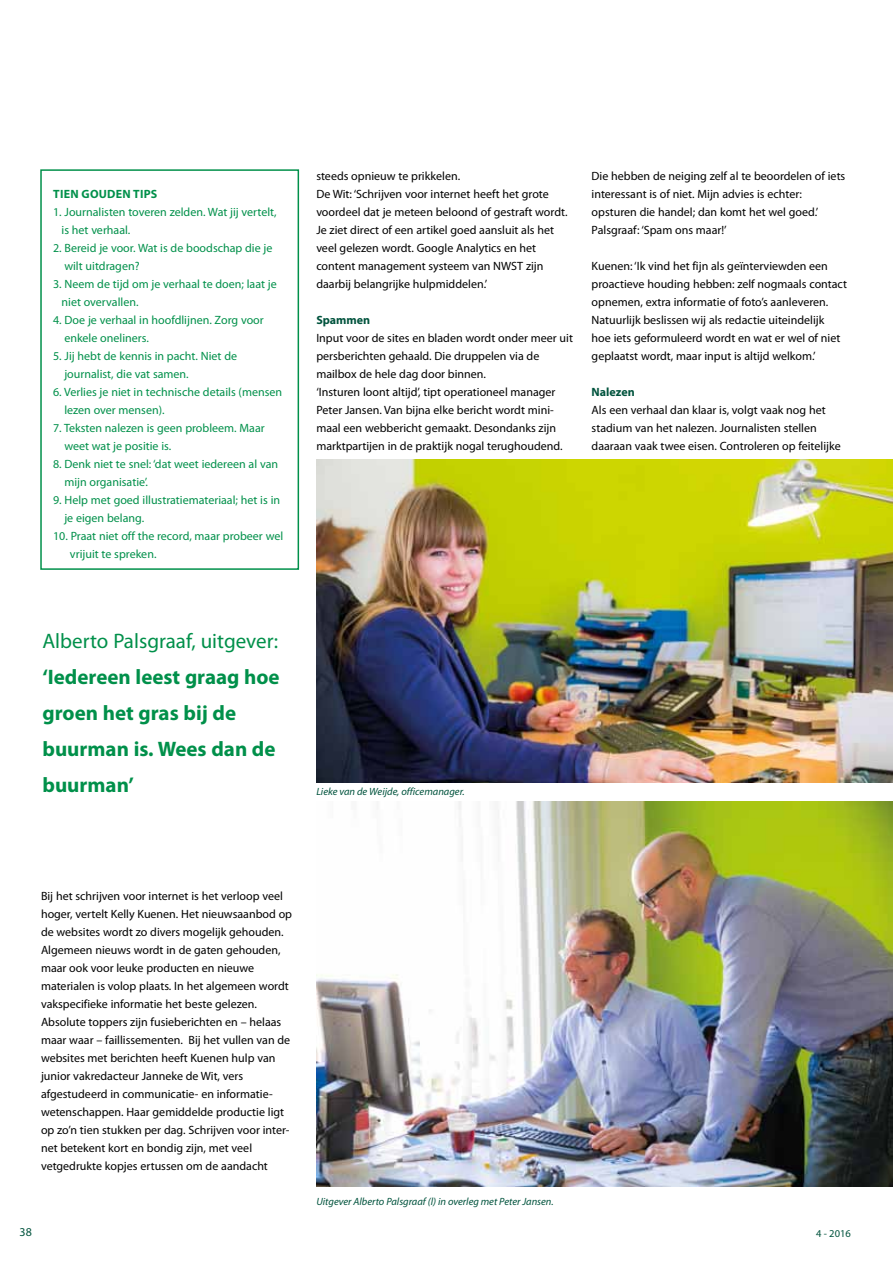
<style>
.page{position:relative;width:893px;height:1263px;background:#fff}
.page>*{position:absolute;margin:0;border:0;box-sizing:border-box;transform-origin:0 0}
.t1{font:700 21px/36px "Myriad Pro";color:#00904a}
.t2{font:21px "Myriad Pro";color:#00904a}
.t3{font:12px/18px "Myriad Pro";color:#000}
.t4{font:12px/18px "Myriad Pro";color:#00904a}
.t5{font:700 12px "Myriad Pro";color:#00533d}
.t6{font:700 12px "Myriad Pro";letter-spacing:.02em;color:#00904a}
.t7{font:12px "Myriad Pro";color:#00533d}
.t8{font:italic 10.5px "Myriad Pro";color:#00533d}
.t9{font:10.5px "Myriad Pro";color:#00533d}
</style>
<div class="page">
<div style="left:40px;top:169px;width:259px;height:401px;border:2px solid #00904a"></div>
<img style="left:316px;top:802px;width:577px;height:384px">
<img style="left:316px;top:459px;width:577px;height:323px">
<p class="t6" style="left:53px;top:186px;width:104px">Tien gouden tips</p>
<p class="t4" style="left:62px;top:203px;width:217px;text-indent:-8px">1. Journalisten toveren zelden. Wat jij vertelt, is het verhaal.</p>
<p class="t4" style="left:64px;top:239px;width:210px;text-indent:-11px">2. Bereid je voor. Wat is de boodschap die je wilt uitdragen?</p>
<p class="t4" style="left:62px;top:275px;width:217px;text-indent:-8px">3. Neem de tijd om je verhaal te doen; laat je niet overvallen.</p>
<p class="t4" style="left:64px;top:311px;width:201px;text-indent:-11px">4. Doe je verhaal in hoofdlijnen. Zorg voor enkele oneliners.</p>
<p class="t4" style="left:64px;top:347px;width:174px;text-indent:-11px">5. Jij hebt de kennis in pacht. Niet de journalist, die vat samen.</p>
<p class="t4" style="left:64px;top:383px;width:219px;text-indent:-11px">6. Verlies je niet in technische details (mensen lezen over mensen).</p>
<p class="t4" style="left:64px;top:419px;width:202px;text-indent:-11px">7. Teksten nalezen is geen probleem. Maar weet wat je positie is.</p>
<p class="t4" style="left:64px;top:455px;width:215px;text-indent:-11px">8. Denk niet te snel: ‘dat weet iedereen al van mijn organisatie’.</p>
<p class="t4" style="left:64px;top:491px;width:217px;text-indent:-11px">9. Help met goed illustratiemateriaal; het is in je eigen belang.</p>
<p class="t4" style="left:70px;top:527px;width:215px;text-indent:-17px">10. Praat niet off the record, maar probeer wel vrijuit te spreken.</p>
<h1 class="t2" style="left:43px;top:628px;width:237px">Alberto Palsgraaf, uitgever:</h1>
<h1 class="t1" style="left:43px;top:658px;width:239px">‘Iedereen leest graag hoe groen het gras bij de buurman is. Wees dan de buurman’</h1>
<p class="t3" style="left:316px;top:167px;width:253px">steeds opnieuw te prikkelen.<br>De Wit: ‘Schrijven voor internet heeft het grote voordeel dat je meteen beloond of gestraft wordt.<br>Je ziet direct of een artikel goed aansluit als het veel gelezen wordt. Google Analytics en het content management systeem van NWST zijn daarbij belangrijke hulpmiddelen.’</p>
<p class="t5" style="left:316px;top:312px;width:55px">Spammen</p>
<p class="t3" style="left:316px;top:329px;width:258px">Input voor de sites en bladen wordt onder meer uit persberichten gehaald. Die druppelen via de mailbox de hele dag door binnen.<br>‘Insturen loont altijd’, tipt operationeel manager Peter Jansen. Van bijna elke bericht wordt mini&shy;maal een webbericht gemaakt. Desondanks zijn marktpartijen in de praktijk nogal terughoudend.</p>
<p class="t3" style="left:592px;top:167px;width:255px">Die hebben de neiging zelf al te beoordelen of iets interessant is of niet. Mijn advies is echter: opsturen die handel; dan komt het wel goed.’ Palsgraaf: ‘Spam ons maar!’</p>
<p class="t3" style="left:592px;top:257px;width:257px">Kuenen: ‘Ik vind het fijn als geïnterviewden een proactieve houding hebben: zelf nogmaals contact opnemen, extra informatie of foto’s aanleveren.<br>Natuurlijk beslissen wij als redactie uiteindelijk<br>hoe iets geformuleerd wordt en wat er wel of niet geplaatst wordt, maar input is altijd welkom.’</p>
<p class="t5" style="left:592px;top:384px;width:45px">Nalezen</p>
<p class="t3" style="left:592px;top:401px;width:251px">Als een verhaal dan klaar is, volgt vaak nog het stadium van het nalezen. Journalisten stellen daaraan vaak twee eisen. Controleren op feitelijke</p>
<p class="t8" style="left:316px;top:785px;width:150px">Lieke van de Weijde, officemanager.</p>
<p class="t3" style="left:41px;top:887px;width:253px">Bij het schrijven voor internet is het verloop veel hoger, vertelt Kelly Kuenen. Het nieuwsaanbod op de websites wordt zo divers mogelijk gehouden.<br>Algemeen nieuws wordt in de gaten gehouden, maar ook voor leuke producten en nieuwe materialen is volop plaats. In het algemeen wordt vakspecifieke informatie het beste gelezen.<br>Absolute toppers zijn fusieberichten en – helaas maar waar – faillissementen. Bij het vullen van de websites met berichten heeft Kuenen hulp van junior vakredacteur Janneke de Wit, vers afgestudeerd in communicatie- en informatie&shy;wetenschappen. Haar gemiddelde productie ligt op zo’n tien stukken per dag. Schrijven voor inter&shy;net betekent kort en bondig zijn, met veel vetgedrukte kopjes ertussen om de aandacht</p>
<p class="t8" style="left:316px;top:1195px;width:239px">Uitgever Alberto Palsgraaf (l) in overleg met Peter Jansen.</p>
<p class="t7" style="left:20px;top:1224px;width:14px">38</p>
<p class="t9" style="left:816px;top:1227px;width:36px">4 - 2016</p>
</div>
